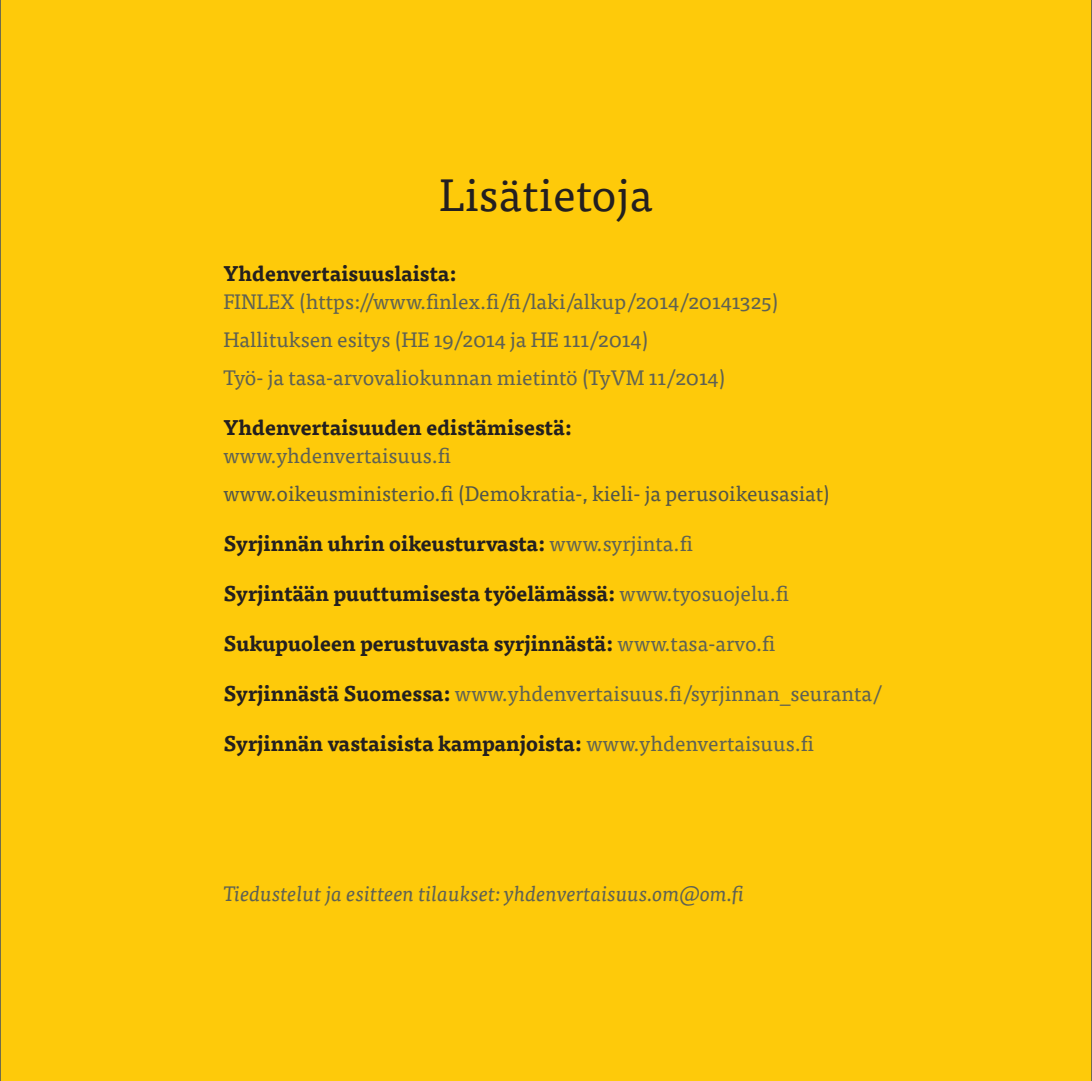
<style>
.page{position:relative;width:1092px;height:1081px;background:#fff}
.page>*{position:absolute;margin:0;border:0;box-sizing:border-box;transform-origin:0 0}
.t1{font:45.5px "Tisa Pro";letter-spacing:.01em;color:#231f20}
.t2{font:700 21px "Tisa Pro";color:#231f20}
.t3{font:21px "Tisa Pro";color:#5e6154}
.t4{font:21px "Tisa Pro";color:#52554a}
.t5{font:italic 21px "Tisa Pro";color:#5e6154}
.s1{font-weight:400;color:#5e6154}
.s2{font-weight:700;color:#231f20}
</style>
<div class="page">
<div style="left:0;top:0;width:1091px;height:1081px;background:#feca0a"></div>
<p class="t1" style="left:439px;top:162px;width:215px">Lisätietoja</p>
<p class="t2" style="left:223px;top:257px;width:235px">Yhdenvertaisuuslaista:</p>
<p class="t3" style="left:223px;top:286px;width:556px">FINLEX (https://www.finlex.fi/fi/laki/alkup/2014/20141325)</p>
<p class="t3" style="left:223px;top:324px;width:426px">Hallituksen esitys (HE 19/2014 ja HE 111/2014)</p>
<p class="t3" style="left:223px;top:362px;width:503px">Työ- ja tasa-arvovaliokunnan mietintö (TyVM 11/2014)</p>
<p class="t2" style="left:223px;top:411px;width:350px">Yhdenvertaisuuden edistämisestä:</p>
<p class="t3" style="left:223px;top:440px;width:229px">www.yhdenvertaisuus.fi</p>
<p class="t4" style="left:223px;top:478px;width:607px">www.oikeusministerio.fi (Demokratia-, kieli- ja perusoikeusasiat)</p>
<p class="t2" style="left:223px;top:526px;width:471px">Syrjinnän uhrin oikeusturvasta: <span class="s1">www.syrjinta.fi</span></p>
<p class="t2" style="left:223px;top:576px;width:567px">Syrjintään puuttumisesta työelämässä: <span class="s1">www.tyosuojelu.fi</span></p>
<p class="t2" style="left:223px;top:626px;width:553px">Sukupuoleen perustuvasta syrjinnästä: <span class="s1">www.tasa-arvo.fi</span></p>
<p class="t3" style="left:223px;top:678px;width:659px"><span class="s2">Syrjinnästä Suomessa:</span> www.yhdenvertaisuus.fi/syrjinnan_seuranta/</p>
<p class="t2" style="left:223px;top:726px;width:592px">Syrjinnän vastaisista kampanjoista: <span class="s1">www.yhdenvertaisuus.fi</span></p>
<p class="t5" style="left:223px;top:878px;width:522px">Tiedustelut ja esitteen tilaukset: yhdenvertaisuus.om@om.fi</p>
</div>
